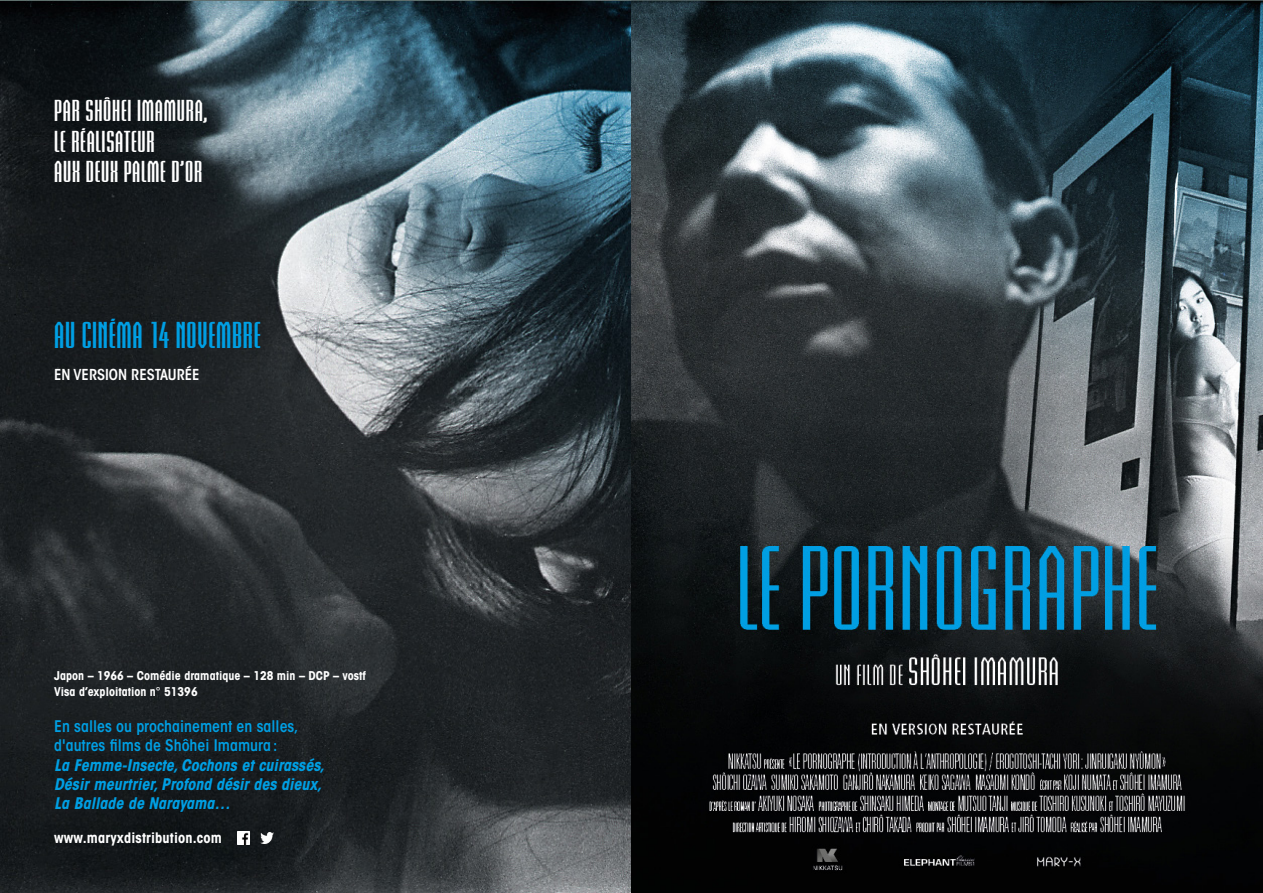
<style>
.page{position:relative;width:1263px;height:893px;background:#fff}
.page>*{position:absolute;margin:0;border:0;box-sizing:border-box;transform-origin:0 0}
.t1{font:700 condensed 31.5px "Briem Akademi Std";letter-spacing:.025em;color:#009fe3}
.t2{font:700 condensed 25.5px/30.6px "Briem Akademi Std";letter-spacing:.03em;color:#fff}
.t3{font:italic 700 condensed 15.9px/19px "ITC Avant Garde Std";letter-spacing:.005em;color:#009fe3}
.t4{font:600 condensed 15.9px/19px "ITC Avant Garde Std";letter-spacing:.005em;color:#009fe3}
.t5{font:600 condensed 15px "ITC Avant Garde Std";letter-spacing:.005em;color:#fff}
.t6{font:700 condensed 14.4px "ITC Avant Garde Std";letter-spacing:.01em;color:#fff}
.t7{font:700 condensed 12px/16.5px "ITC Avant Garde Std";letter-spacing:.005em;color:#fff}
</style>
<div class="page">
<img style="left:0;top:0;width:1263px;height:893px">
<svg style="left:237px;top:832px;width:13px;height:12px"></svg>
<img style="left:260px;top:832px;width:14px;height:11px">
<h2 class="t2" style="left:54px;top:95px;width:155px">PAR SHÔHEI IMAMURA,<br>LE RÉALISATEUR<br>AUX DEUX PALME D’OR</h2>
<h1 class="t1" style="left:54px;top:318px;width:208px">AU CINÉMA 14 NOVEMBRE</h1>
<p class="t5" style="left:54px;top:365px;width:147px">EN VERSION RESTAURÉE</p>
<p class="t7" style="left:54px;top:667px;width:313px">Japon – 1966 – Comédie dramatique – 128 min – DCP – vostf<br>Visa d’exploitation n° 51396</p>
<p class="t4" style="left:54px;top:717px;width:246px">En salles ou prochainement en salles, d'autres films de Shôhei Imamura :</p>
<p class="t3" style="left:54px;top:755px;width:272px">La Femme-Insecte, Cochons et cuirassés,<br>Désir meurtrier, Profond désir des dieux,<br>La Ballade de Narayama…</p>
<p class="t6" style="left:54px;top:829px;width:169px">www.maryxdistribution.com</p>
</div>
